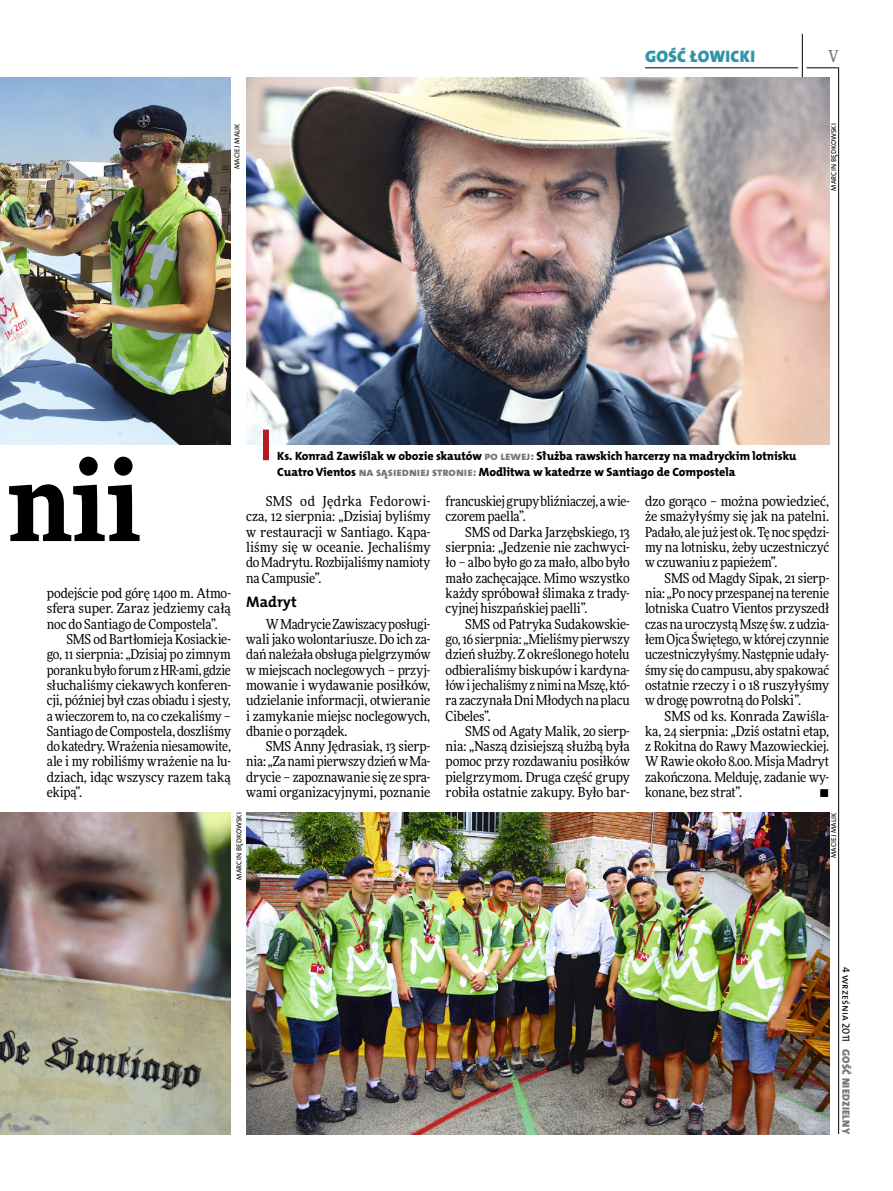
<style>
.page{position:relative;width:893px;height:1191px;background:#fff}
.page>*{position:absolute;margin:0;border:0;box-sizing:border-box;transform-origin:0 0}
.t1{font:900 108px "Freeday Narrow";color:#000}
.t2{font:16.65px "The Mix HP9 Blk";letter-spacing:.02em;color:#2f95a8}
.t3{font:500 16.5px "Freeday Narrow";color:#777778;scale:.9 1}
.t4{font:15.3px "The Mix HP7 Bld";letter-spacing:.005em;color:#000}
.t5{font:13.65px/15.3px "Freeday Narrow News";letter-spacing:-.01em;color:#000;text-align:justify}
.t6{font:12px/15.3px "The Mix HP8 Ex Bld";letter-spacing:-.005em;color:#000}
.t7{font:10.5px "The Mix HP9 Blk";letter-spacing:.025em;color:#777778}
.t8{font:10.5px "The Mix HP5 Plain";color:#000}
.t9{font:7.2px "The Mix HP5 Plain";letter-spacing:.015em;color:#000}
.s1{color:#777778}
</style>
<div class="page">
<hr style="left:806px;top:68px;width:33px;height:1px;background:#000">
<hr style="left:645px;top:68px;width:153px;height:1px;background:#000">
<hr style="left:838px;top:68px;width:1px;height:1066px;background:#000">
<hr style="left:802px;top:34px;width:1px;height:43px;background:#000">
<img style="left:0;top:812px;width:231px;height:322px">
<img style="left:246px;top:812px;width:583px;height:322px">
<img style="left:0;top:77px;width:231px;height:368px">
<img style="left:246px;top:77px;width:583px;height:368px">
<div style="left:263px;top:429px;width:6px;height:31px;background:#b51b24"></div>
<p class="t9" style="left:233px;top:169px;width:47px;rotate:-90deg">maciej malik</p>
<p class="t2" style="left:645px;top:46px;width:111px">GOŚĆ ŁOWICKI</p>
<p class="t3" style="left:828px;top:46px;width:13px">V</p>
<p class="t9" style="left:829px;top:191px;width:69px;rotate:-90deg">Marcin Będkowski</p>
<h1 class="t1" style="left:8px;top:431px;width:135px">nii</h1>
<p class="t6" style="left:277px;top:448px;width:521px">Ks. Konrad Zawiślak w obozie skautów <span class="s1">po lewej:</span> Służba rawskich harcerzy na madryckim lotnisku<br>Cuatro Vientos <span class="s1">na sąsiedniej stronie:</span> Modlitwa w katedrze w Santiago de Compostela</p>
<p class="t5" style="left:246px;top:493px;width:186px;text-indent:20px">SMS od Jędrka Fedorowi&shy;cza, 12 sierpnia: „Dzisiaj byliśmy w restauracji w Santiago. Kąpa&shy;liśmy się w oceanie. Jechaliśmy do Madrytu. Rozbijaliśmy namioty na Campusie”.</p>
<p class="t4" style="left:246px;top:592px;width:52px">Madryt</p>
<p class="t5" style="left:246px;top:616px;width:186px;text-indent:20px">W Madrycie Zawiszacy posługi&shy;wali jako wolontariusze. Do ich za&shy;dań należała obsługa pielgrzymów w miejscach noclegowych – przyj&shy;mowanie i wydawanie posiłków, udzielanie informacji, otwieranie i zamykanie miejsc noclegowych, dbanie o porządek.</p>
<p class="t5" style="left:246px;top:738px;width:186px;text-indent:20px">SMS Anny Jędrasiak, 13 sierp&shy;nia: „Za nami pierwszy dzień w Ma&shy;drycie – zapoznawanie się ze spra&shy;wami organizacyjnymi, poznanie</p>
<p class="t5" style="left:446px;top:493px;width:186px">francuskiej grupy bliźniaczej, a wie&shy;czorem paella”.</p>
<p class="t5" style="left:446px;top:524px;width:186px;text-indent:20px">SMS od Darka Jarzębskiego, 13 sierpnia: „Jedzenie nie zachwyci&shy;ło – albo było go za mało, albo było mało zachęcające. Mimo wszystko każdy spróbował ślimaka z trady&shy;cyjnej hiszpańskiej paelli”.</p>
<p class="t5" style="left:446px;top:616px;width:186px;text-indent:20px">SMS od Patryka Sudakowskie&shy;go, 16 sierpnia: „Mieliśmy pierwszy dzień służby. Z określonego hotelu odbieraliśmy biskupów i kardyna&shy;łów i jechaliśmy z nimi na Mszę, któ&shy;ra zaczynała Dni Młodych na placu Cibeles”.</p>
<p class="t5" style="left:446px;top:723px;width:186px;text-indent:20px">SMS od Agaty Malik, 20 sierp&shy;nia: „Naszą dzisiejszą służbą była pomoc przy rozdawaniu posiłków pielgrzymom. Druga część grupy robiła ostatnie zakupy. Było bar-</p>
<p class="t5" style="left:645px;top:493px;width:186px">dzo gorąco – można powiedzieć, że smażyłyśmy się jak na patelni.<br>Padało, ale już jest ok. Tę noc spędzi&shy;my na lotnisku, żeby uczestniczyć w czuwaniu z papieżem”.</p>
<p class="t5" style="left:645px;top:570px;width:186px;text-indent:20px">SMS od Magdy Sipak, 21 sierp&shy;nia: „Po nocy przespanej na terenie lotniska Cuatro Vientos przyszedł czas na uroczystą Mszę św. z udzia&shy;łem Ojca Świętego, w której czynnie uczestniczyłyśmy. Następnie udały&shy;śmy się do campusu, aby spakować ostatnie rzeczy i o 18 ruszyłyśmy w drogę powrotną do Polski”.</p>
<p class="t5" style="left:645px;top:708px;width:186px;text-indent:20px">SMS od ks. Konrada Zawiśla&shy;ka, 24 sierpnia: „Dziś ostatni etap, z Rokitna do Rawy Mazowieckiej.<br>W Rawie około 8.00. Misja Madryt zakończona. Melduję, zadanie wy&shy;konane, bez strat”.</p>
<p class="t5" style="left:47px;top:585px;width:186px">podejście pod górę 1400 m. Atmo-</p>
<p class="t5" style="left:47px;top:600px;width:186px">sfera super. Zaraz jedziemy całą</p>
<p class="t5" style="left:47px;top:616px;width:173px">noc do Santiago de Compostela”.</p>
<p class="t5" style="left:66px;top:631px;width:166px">SMS od Bartłomieja Kosiackie-</p>
<p class="t5" style="left:47px;top:646px;width:186px">go, 11 sierpnia: „Dzisiaj po zimnym</p>
<p class="t5" style="left:47px;top:662px;width:186px">poranku było forum z HR-ami, gdzie</p>
<p class="t5" style="left:47px;top:677px;width:186px">słuchaliśmy ciekawych konferen-</p>
<p class="t5" style="left:47px;top:692px;width:186px">cji, później był czas obiadu i sjesty,</p>
<p class="t5" style="left:47px;top:708px;width:186px">a wieczorem to, na co czekaliśmy –</p>
<p class="t5" style="left:47px;top:723px;width:186px">Santiago de Compostela, doszliśmy</p>
<p class="t5" style="left:47px;top:738px;width:186px">do katedry. Wrażenia niesamowite,</p>
<p class="t5" style="left:47px;top:754px;width:186px">ale i my robiliśmy wrażenie na lu-</p>
<p class="t5" style="left:47px;top:769px;width:186px">dziach, idąc wszyscy razem taką</p>
<p class="t5" style="left:47px;top:784px;width:37px">ekipą”.</p>
<p class="t5" style="left:819px;top:784px;width:11px">•</p>
<p class="t9" style="left:234px;top:879px;width:69px;rotate:-90deg">Marcin Będkowski</p>
<p class="t9" style="left:829px;top:858px;width:47px;rotate:-90deg">maciej malik</p>
<p class="t8" style="left:853px;top:966px;width:77px;rotate:90deg">4 września 2011</p>
<p class="t7" style="left:853px;top:1049px;width:86px;rotate:90deg">GOŚĆ NIEDZIELNY</p>
</div>
